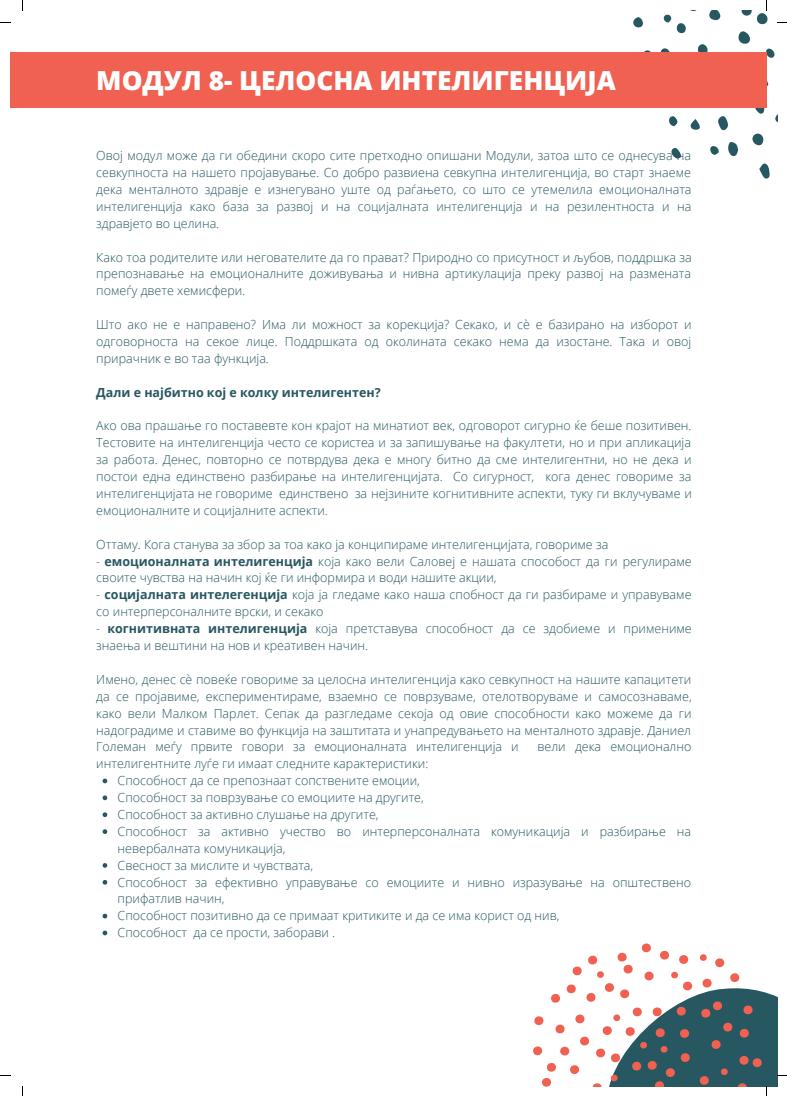
<style>
.page{position:relative;width:787px;height:1096px;background:#fff}
.page>*{position:absolute;margin:0;border:0;box-sizing:border-box;transform-origin:0 0}
.t1{font:800 26.25px "Open Sans";color:#fff}
.t2{font:300 12.5px/16.9px "Open Sans";color:#275761;text-align:justify}
.t3{font:700 12.5px "Open Sans";color:#275761}
.s1{font-weight:700}
</style>
<div class="page">
<svg style="left:728px;top:142px;width:10px;height:14px"></svg>
<svg style="left:738px;top:31px;width:12px;height:13px"></svg>
<svg style="left:759px;top:163px;width:11px;height:15px"></svg>
<svg style="left:660px;top:48px;width:11px;height:5px"></svg>
<svg style="left:718px;top:116px;width:10px;height:15px"></svg>
<svg style="left:755px;top:108px;width:9px;height:6px"></svg>
<svg style="left:752px;top:133px;width:11px;height:12px"></svg>
<svg style="left:709px;top:10px;width:11px;height:10px"></svg>
<svg style="left:643px;top:50px;width:10px;height:3px"></svg>
<svg style="left:698px;top:44px;width:10px;height:9px"></svg>
<svg style="left:671px;top:148px;width:10px;height:11px"></svg>
<svg style="left:633px;top:17px;width:10px;height:10px"></svg>
<svg style="left:677px;top:23px;width:9px;height:10px"></svg>
<svg style="left:691px;top:119px;width:9px;height:11px"></svg>
<svg style="left:766px;top:49px;width:8px;height:9px"></svg>
<svg style="left:669px;top:116px;width:9px;height:10px"></svg>
<svg style="left:710px;top:146px;width:9px;height:9px"></svg>
<svg style="left:775px;top:115px;width:2px;height:7px"></svg>
<svg style="left:664px;top:15px;width:7px;height:7px"></svg>
<svg style="left:103px;top:778px;width:4px;height:5px"></svg>
<svg style="left:103px;top:795px;width:4px;height:5px"></svg>
<svg style="left:103px;top:812px;width:4px;height:5px"></svg>
<svg style="left:103px;top:829px;width:4px;height:4px"></svg>
<svg style="left:103px;top:863px;width:4px;height:4px"></svg>
<svg style="left:103px;top:880px;width:4px;height:4px"></svg>
<svg style="left:103px;top:913px;width:4px;height:5px"></svg>
<svg style="left:103px;top:930px;width:4px;height:5px"></svg>
<div style="left:10px;top:53px;width:757px;height:55px;background:#f16152"></div>
<svg style="left:742px;top:0;width:25px;height:24px"></svg>
<svg style="left:533px;top:943px;width:254px;height:152px"></svg>
<h1 class="t1" style="left:96px;top:62px;width:521px">МОДУЛ 8- ЦЕЛОСНА ИНТЕЛИГЕНЦИЈА</h1>
<p class="t2" style="left:96px;top:147px;width:597px">Овој модул може да ги обедини скоро сите претходно опишани Модули, затоа што се однесува на севкупноста на нашето пројавување. Со добро развиена севкупна интелигенција, во старт знаеме дека менталното здравје е изнегувано уште од раѓањето, со што се утемелила емоционалната интелигенција како база за развој и на социјалната интелигенција и на резилентноста и на здравјето во целина.</p>
<p class="t2" style="left:96px;top:248px;width:597px">Како тоа родителите или негователите да го прават? Природно со присутност и љубов, поддршка за препознавање на емоционалните доживувања и нивна артикулација преку развој на размената помеѓу двете хемисфери.</p>
<p class="t2" style="left:96px;top:316px;width:597px">Што ако не е направено? Има ли можност за корекција? Секако, и сè е базирано на изборот и одговорноста на секое лице. Поддршката од околината секако нема да изостане. Така и овој прирачник е во таа функција.</p>
<p class="t3" style="left:96px;top:383px;width:286px">Дали е најбитно кој е колку интелигентен?</p>
<p class="t2" style="left:96px;top:417px;width:597px">Ако ова прашање го поставевте кон крајот на минатиот век, одговорот сигурно ќе беше позитивен.<br>Тестовите на интелигенција често се користеа и за запишување на факултети, но и при апликација за работа. Денес, повторно се потврдува дека е многу битно да сме интелигентни, но не дека и постои една единствено разбирање на интелигенцијата. Со сигурност, кога денес говориме за интелигенцијата не говориме единствено за нејзините когнитивните аспекти, туку ги вклучуваме и емоционалните и социјалните аспекти.</p>
<p class="t2" style="left:96px;top:535px;width:513px">Оттаму. Кога станува за збор за тоа како ја конципираме интелигенцијата, говориме за</p>
<p class="t2" style="left:96px;top:552px;width:597px">- <span class="s1">емоционалната интелигенција</span> која како вели Саловеј е нашата способост да ги регулираме своите чувства на начин кој ќе ги информира и води нашите акции,</p>
<p class="t2" style="left:96px;top:586px;width:597px">- <span class="s1">социјалната интелегенција</span> која ја гледаме како наша спобност да ги разбираме и управуваме со интерперсоналните врски, и секако</p>
<p class="t2" style="left:96px;top:619px;width:597px">- <span class="s1">когнитивната интелигенција</span> која претставува способност да се здобиеме и примениме знаења и вештини на нов и креативен начин.</p>
<p class="t2" style="left:96px;top:670px;width:597px">Имено, денес сè повеќе говориме за целосна интелигенција како севкупност на нашите капацитети да се пројавиме, експериментираме, взаемно се поврзуваме, отелотворуваме и самосознаваме, како вели Малком Парлет. Сепак да разгледаме секоја од овие способности како можеме да ги надоградиме и ставиме во функција на заштитата и унапредувањето на менталното здравје. Даниел Големан меѓу првите говори за емоционалната интелигенција и</p>
<p class="t2" style="left:537px;top:738px;width:155px">вели дека емоционално</p>
<p class="t2" style="left:96px;top:755px;width:333px">интелигентните луѓе ги имаат следните карактеристики:</p>
<p class="t2" style="left:118px;top:771px;width:575px;text-align:left">Способност да се препознаат сопствените емоции,<br>Способност за поврзување со емоциите на другите,<br>Способност за активно слушање на другите,<br>Способност за активно учество во интерперсоналната комуникација и разбирање на невербалната комуникација,<br>Свесност за мислите и чувствата,<br>Способност за ефективно управување со емоциите и нивно изразување на општествено прифатлив начин,<br>Способност позитивно да се примаат критиките и да се има корист од нив,<br>Способност да се прости, заборави .</p>
</div>
